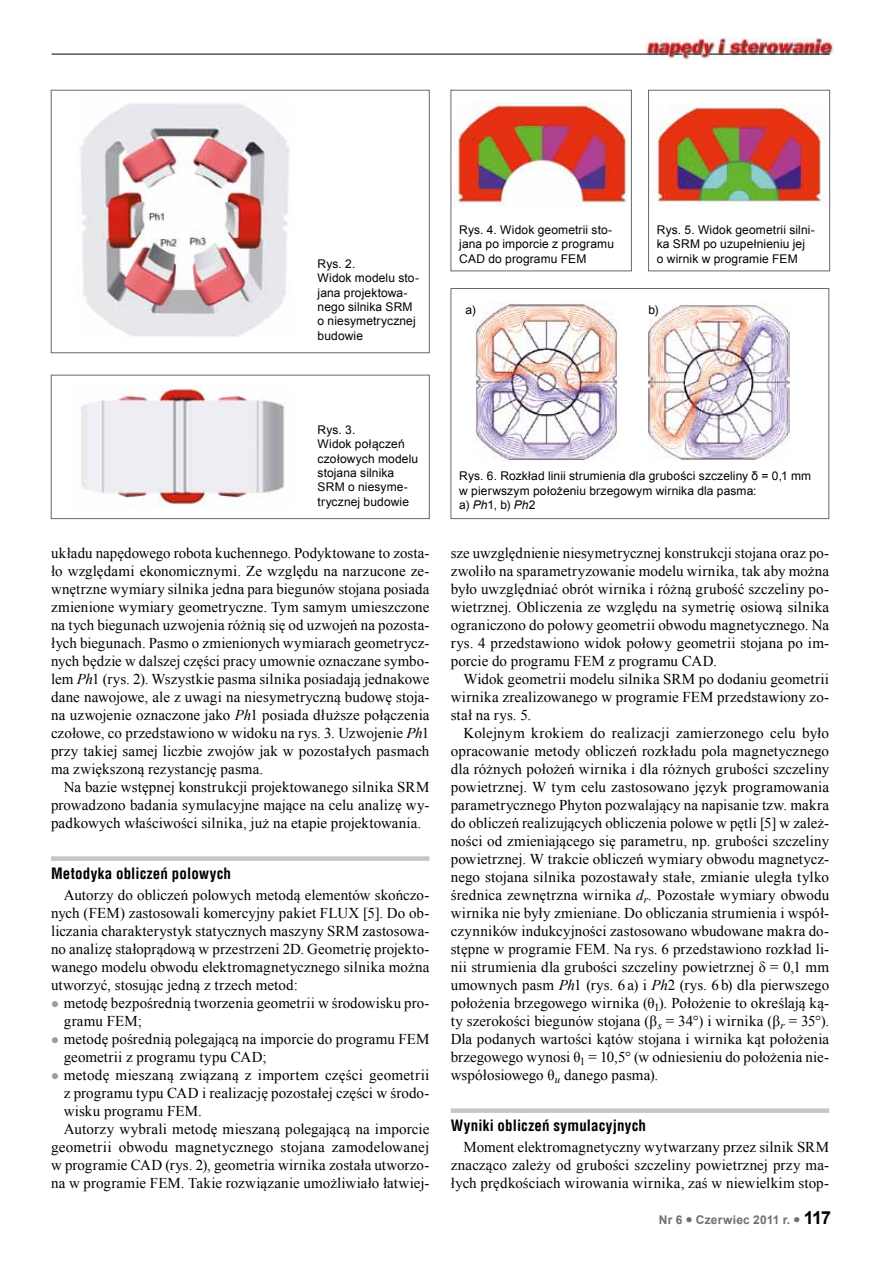
<style>
.page{position:relative;width:893px;height:1263px;background:#fff}
.page>*{position:absolute;margin:0;border:0;box-sizing:border-box;transform-origin:0 0}
.t1{font:15px/18px "Times New Roman";letter-spacing:.01em;color:#000;text-align:justify}
.t2{font:700 15px "Switzerland Condensed";letter-spacing:.015em;color:#000}
.t3{font:12px/14.4px "Arial";letter-spacing:.01em;color:#000}
.t4{font:700 12px "Arial";letter-spacing:.02em;color:#706f6f}
.s1{font-style:italic}
.s2{font-size:18px;color:#000}
</style>
<div class="page">
<img style="left:646px;top:38px;width:187px;height:22px">
<hr style="left:52px;top:54px;width:616px;height:1px;background:#000">
<svg style="left:674px;top:54px;width:27px;height:1px"></svg>
<hr style="left:709px;top:54px;width:121px;height:1px;background:#000">
<img style="left:455px;top:102px;width:172px;height:104px">
<div style="left:451px;top:90px;width:181px;height:181px;border:1px solid #686868"></div>
<img style="left:653px;top:103px;width:173px;height:101px">
<div style="left:648px;top:90px;width:182px;height:181px;border:1px solid #686868"></div>
<img style="left:475px;top:303px;width:143px;height:157px">
<div style="left:451px;top:288px;width:378px;height:231px;border:1px solid #686868"></div>
<img style="left:649px;top:303px;width:141px;height:157px">
<img style="left:80px;top:103px;width:210px;height:234px">
<div style="left:51px;top:90px;width:378px;height:263px;border:1px solid #686868"></div>
<img style="left:81px;top:385px;width:205px;height:122px">
<div style="left:51px;top:375px;width:378px;height:144px;border:1px solid #686868"></div>
<div style="left:51px;top:856px;width:378px;height:5px;background:#c6c6c6"></div>
<div style="left:451px;top:1108px;width:378px;height:5px;background:#c6c6c6"></div>
<p class="t3" style="left:318px;top:256px;width:103px">Rys. 2.<br>Widok modelu sto&shy;jana projektowa&shy;nego silnika SRM o niesymetrycznej budowie</p>
<p class="t3" style="left:459px;top:222px;width:156px">Rys. 4. Widok geometrii sto&shy;jana po imporcie z programu<br>CAD do programu FEM</p>
<p class="t3" style="left:657px;top:223px;width:159px">Rys. 5. Widok geometrii silni&shy;ka SRM po uzupełnieniu jej<br>o wirnik w programie FEM</p>
<p class="t3" style="left:466px;top:302px;width:12px">a)</p>
<p class="t3" style="left:648px;top:302px;width:12px">b)</p>
<p class="t3" style="left:318px;top:422px;width:102px">Rys. 3.<br>Widok połączeń czołowych modelu stojana silnika<br>SRM o niesyme&shy;trycznej budowie</p>
<p class="t1" style="left:51px;top:544px;width:380px">układu napędowego robota kuchennego. Podyktowane to zosta&shy;ło względami ekonomicznymi. Ze względu na narzucone ze&shy;wnętrzne wymiary silnika jedna para biegunów stojana posiada zmienione wymiary geometryczne. Tym samym umieszczone na tych biegunach uzwojenia różnią się od uzwojeń na pozosta&shy;łych biegunach. Pasmo o zmienionych wymiarach geometrycz&shy;nych będzie w dalszej części pracy umownie oznaczane symbo&shy;lem <span class="s1">Ph</span>1 (rys. 2). Wszystkie pasma silnika posiadają jednakowe dane nawojowe, ale z uwagi na niesymetryczną budowę stoja&shy;na uzwojenie oznaczone jako <span class="s1">Ph</span>1 posiada dłuższe połączenia czołowe, co przedstawiono w widoku na rys. 3. Uzwojenie <span class="s1">Ph</span>1 przy takiej samej liczbie zwojów jak w pozostałych pasmach ma zwiększoną rezystancję pasma.</p>
<p class="t1" style="left:51px;top:778px;width:380px;text-indent:13px">Na bazie wstępnej konstrukcji projektowanego silnika SRM prowadzono badania symulacyjne mające na celu analizę wy&shy;padkowych właściwości silnika, już na etapie projektowania.</p>
<p class="t2" style="left:51px;top:865px;width:182px">Metodyka obliczeń polowych</p>
<p class="t1" style="left:51px;top:886px;width:380px;text-indent:13px">Autorzy do obliczeń polowych metodą elementów skończo&shy;nych (FEM) zastosowali komercyjny pakiet FLUX [5]. Do ob&shy;liczania charakterystyk statycznych maszyny SRM zastosowa&shy;no analizę stałoprądową w przestrzeni 2D. Geometrię projekto&shy;wanego modelu obwodu elektromagnetycznego silnika można utworzyć, stosując jedną z trzech metod:</p>
<p class="t1" style="left:64px;top:994px;width:367px">metodę bezpośrednią tworzenia geometrii w środowisku pro-</p>
<p class="t1" style="left:64px;top:1012px;width:80px">gramu FEM;</p>
<p class="t1" style="left:64px;top:1030px;width:367px">metodę pośrednią polegającą na imporcie do programu FEM</p>
<p class="t1" style="left:64px;top:1048px;width:204px">geometrii z programu typu CAD;</p>
<p class="t1" style="left:64px;top:1066px;width:367px">metodę mieszaną związaną z importem części geometrii</p>
<p class="t1" style="left:64px;top:1084px;width:367px">z programu typu CAD i realizację pozostałej części w środo-</p>
<p class="t1" style="left:64px;top:1102px;width:140px">wisku programu FEM.</p>
<p class="t1" style="left:64px;top:1120px;width:367px">Autorzy wybrali metodę mieszaną polegającą na imporcie</p>
<p class="t1" style="left:51px;top:1138px;width:380px">geometrii obwodu magnetycznego stojana zamodelowanej</p>
<p class="t1" style="left:51px;top:1156px;width:380px">w programie CAD (rys. 2), geometria wirnika została utworzo-</p>
<p class="t1" style="left:51px;top:1174px;width:380px">na w programie FEM. Takie rozwiązanie umożliwiało łatwiej-</p>
<p class="t3" style="left:459px;top:469px;width:353px">Rys. 6. Rozkład linii strumienia dla grubości szczeliny δ = 0,1 mm w pierwszym położeniu brzegowym wirnika dla pasma:<br>a) <span class="s1">Ph</span>1, b) <span class="s1">Ph</span>2</p>
<p class="t1" style="left:451px;top:544px;width:380px">sze uwzględnienie niesymetrycznej konstrukcji stojana oraz po&shy;zwoliło na sparametryzowanie modelu wirnika, tak aby można było uwzględniać obrót wirnika i różną grubość szczeliny po&shy;wietrznej. Obliczenia ze względu na symetrię osiową silnika ograniczono do połowy geometrii obwodu magnetycznego. Na rys. 4 przedstawiono widok połowy geometrii stojana po im&shy;porcie do programu FEM z programu CAD.</p>
<p class="t1" style="left:451px;top:670px;width:380px;text-indent:13px">Widok geometrii modelu silnika SRM po dodaniu geometrii wirnika zrealizowanego w programie FEM przedstawiony zo&shy;stał na rys. 5.</p>
<p class="t1" style="left:451px;top:724px;width:380px;text-indent:13px">Kolejnym krokiem do realizacji zamierzonego celu było opracowanie metody obliczeń rozkładu pola magnetycznego dla różnych położeń wirnika i dla różnych grubości szczeliny powietrznej. W tym celu zastosowano język programowania parametrycznego Phyton pozwalający na napisanie tzw. makra do obliczeń realizujących obliczenia polowe w pętli [5] w zależ&shy;ności od zmieniającego się parametru, np. grubości szczeliny powietrznej. W trakcie obliczeń wymiary obwodu magnetycz&shy;nego stojana silnika pozostawały stałe, zmianie uległa tylko średnica zewnętrzna wirnika <span class="s1">d</span><sub>r</sub>. Pozostałe wymiary obwodu wirnika nie były zmieniane. Do obliczania strumienia i współ&shy;czynników indukcyjności zastosowano wbudowane makra do&shy;stępne w programie FEM. Na rys. 6 przedstawiono rozkład li&shy;nii strumienia dla grubości szczeliny powietrznej δ = 0,1 mm umownych pasm <span class="s1">Ph</span>1 (rys. 6 a) i <span class="s1">Ph</span>2 (rys. 6 b) dla pierwszego położenia brzegowego wirnika (θ<sub>1</sub>). Położenie to określają ką&shy;ty szerokości biegunów stojana (β<sub>s</sub> = 34°) i wirnika (β<sub>r</sub> = 35°).<br>Dla podanych wartości kątów stojana i wirnika kąt położenia brzegowego wynosi θ<sub>1</sub> = 10,5° (w odniesieniu do położenia nie&shy;współosiowego θ<sub>u</sub> danego pasma).</p>
<p class="t2" style="left:451px;top:1117px;width:197px">Wyniki obliczeń symulacyjnych</p>
<p class="t1" style="left:451px;top:1138px;width:380px;text-indent:13px">Moment elektromagnetyczny wytwarzany przez silnik SRM znacząco zależy od grubości szczeliny powietrznej przy ma&shy;łych prędkościach wirowania wirnika, zaś w niewielkim stop-</p>
<p class="t4" style="left:659px;top:1212px;width:174px">Nr 6 ● Czerwiec 2011 r. ● <span class="s2">117</span></p>
</div>
